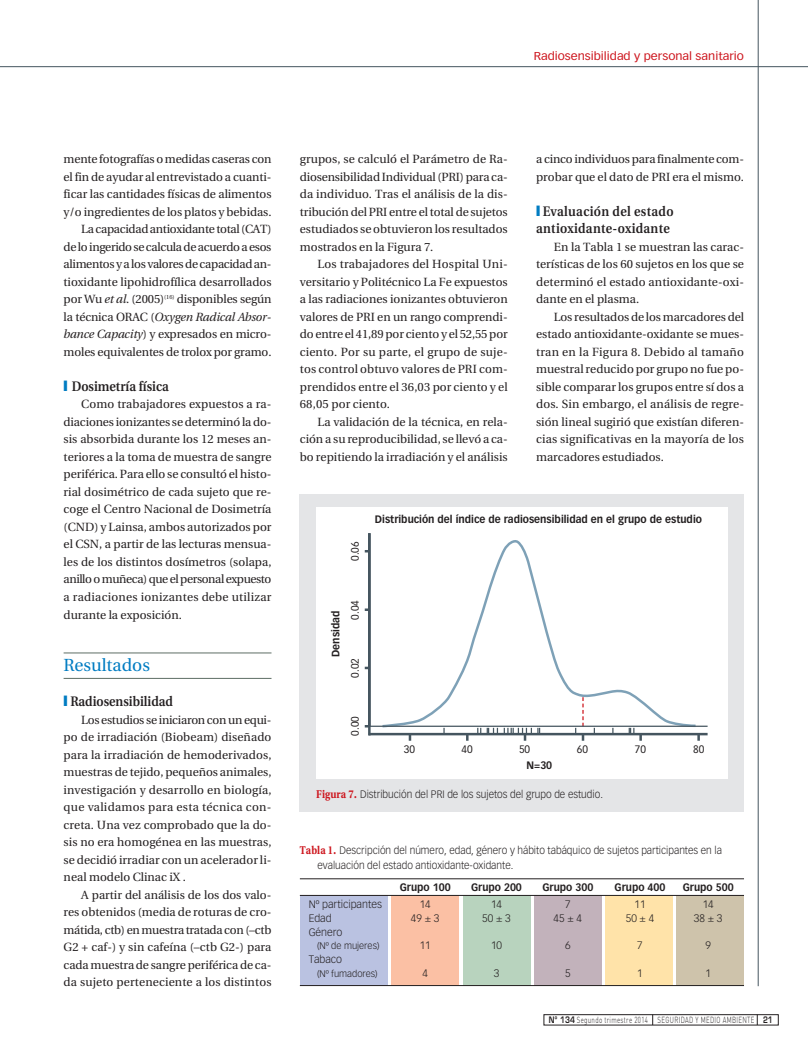
<style>
.page{position:relative;width:808px;height:1053px;background:#fff}
.page>*{position:absolute;margin:0;border:0;box-sizing:border-box;transform-origin:0 0}
.t1{font:17.5px "Utopia";color:#007cc2}
.t2{font:600 13.75px/17.5px "Utopia";letter-spacing:.025em;color:#231f20;scale:.9 1}
.t3{font:600 13.75px "Utopia";letter-spacing:.005em;color:#231f20;scale:.9 1}
.t4{font:11.88px/17.5px "Utopia";color:#231f20;text-align:justify}
.t5{font:11.25px "Vectora LT";color:#cd151d;scale:1.1 1}
.t6{font:300 10.62px/15px "Vectora LT";color:#231f20;scale:.95 1}
.t7{font:700 10.62px "Vectora LT";color:#231f20;scale:.95 1}
.t8{font:300 10.62px "Vectora LT";color:#231f20}
.t9{font:10.62px "Vectora LT";color:#231f20;scale:.95 1}
.t10{font:300 9.38px "Vectora LT";color:#231f20}
.t11{font:300 8.75px "DIN";letter-spacing:.05em;color:#231f20;scale:.7 1}
.s1{font-style:italic}
.s2{color:#007cc2}
.s3{font-family:"Utopia";font-weight:700;font-size:11.25px;color:#cd151d}
.s4{font-family:"Eurostile";font-weight:600}
</style>
<div class="page">
<hr style="left:64px;top:652px;width:207px;height:1px;background:#5d6e65">
<hr style="left:64px;top:678px;width:207px;height:1px;background:#5d6e65">
<div style="left:544px;top:1014px;width:234px;height:11px;border:1px solid #231f20"></div>
<hr style="left:758px;top:0;width:1px;height:986px;background:#45555f">
<hr style="left:0;top:66px;width:808px;height:1px;background:#45555f">
<div style="left:300px;top:494px;width:444px;height:317px;background:#e4e5e7"></div>
<div style="left:316px;top:507px;width:412px;height:272px;background:#fff"></div>
<div style="left:677px;top:895px;width:67px;height:90px;background:#cec3ab"></div>
<div style="left:605px;top:895px;width:68px;height:90px;background:#ffe3a9"></div>
<div style="left:391px;top:895px;width:67px;height:90px;background:#fbc0a4"></div>
<div style="left:300px;top:895px;width:87px;height:90px;background:#bac2e1"></div>
<div style="left:463px;top:895px;width:67px;height:90px;background:#b8d3be"></div>
<div style="left:534px;top:895px;width:68px;height:90px;background:#c2b2bb"></div>
<hr style="left:300px;top:895px;width:444px;height:1px;background:#231f20">
<hr style="left:300px;top:878px;width:444px;height:1px;background:#231f20">
<hr style="left:300px;top:985px;width:444px;height:1px;background:#231f20">
<hr style="left:368px;top:533px;width:3px;height:202px;background:#45555f">
<svg style="left:477px;top:728px;width:4px;height:4px"></svg>
<svg style="left:487px;top:728px;width:11px;height:4px"></svg>
<svg style="left:504px;top:728px;width:36px;height:12px"></svg>
<svg style="left:629px;top:728px;width:13px;height:12px"></svg>
<svg style="left:697px;top:735px;width:3px;height:5px"></svg>
<hr style="left:369px;top:732px;width:338px;height:3px;background:#45555f">
<svg style="left:380px;top:540px;width:318px;height:188px"></svg>
<hr style="left:369px;top:725px;width:338px;height:1px;background:#45555f">
<p class="t5" style="left:534px;top:52px;width:193px">Radiosensibilidad y personal sanitario</p>
<p class="t4" style="left:64px;top:151px;width:209px;text-align:right">mente fotografías o medidas caseras con el fin de ayudar al entrevistado a cuanti&shy;ficar las cantidades físicas de alimentos y/o ingredientes de los platos y bebidas.<br>La capacidad antioxidante total (CAT)<br>de lo ingerido se calcula de acuerdo a esos alimentos y a los valores de capacidad an&shy;tioxidante lipohidrofílica desarrollados por Wu <span class="s1">et al</span>. (2005)<sup>(16)</sup> disponibles según la técnica ORAC (<span class="s1">Oxygen Radical Absor&shy;bance Capacity</span>) y expresados en micro&shy;moles equivalentes de trolox por gramo.</p>
<p class="t3" style="left:64px;top:380px;width:118px"><span class="s2">❙</span> Dosimetría física</p>
<p class="t4" style="left:64px;top:396px;width:209px;text-indent:18px">Como trabajadores expuestos a ra&shy;diaciones ionizantes se determinó la do&shy;sis absorbida durante los 12 meses an&shy;teriores a la toma de muestra de sangre periférica. Para ello se consultó el histo&shy;rial dosimétrico de cada sujeto que re&shy;coge el Centro Nacional de Dosimetría (CND) y Lainsa, ambos autorizados por el CSN, a partir de las lecturas mensua&shy;les de los distintos dosímetros (solapa, anillo o muñeca) que el personal expuesto a radiaciones ionizantes debe utilizar durante la exposición.</p>
<h1 class="t1" style="left:64px;top:657px;width:88px">Resultados</h1>
<p class="t3" style="left:64px;top:695px;width:123px"><span class="s2">❙</span> Radiosensibilidad</p>
<p class="t4" style="left:64px;top:711px;width:209px;text-indent:18px">Los estudios se iniciaron con un equi&shy;po de irradiación (Biobeam) diseñado para la irradiación de hemoderivados, muestras de tejido, pequeños animales, investigación y desarrollo en biología, que validamos para esta técnica con&shy;creta. Una vez comprobado que la do&shy;sis no era homogénea en las muestras, se decidió irradiar con un acelerador li&shy;neal modelo Clinac iX .</p>
<p class="t4" style="left:64px;top:886px;width:209px;text-indent:18px">A partir del análisis de los dos valo&shy;res obtenidos (media de roturas de cro&shy;mátida, ctb) en muestra tratada con (–ctb G2 + caf-) y sin cafeína (–ctb G2-) para cada muestra de sangre periférica de ca&shy;da sujeto perteneciente a los distintos</p>
<p class="t4" style="left:300px;top:151px;width:209px">grupos, se calculó el Parámetro de Ra&shy;diosensibilidad Individual (PRI) para ca&shy;da individuo. Tras el análisis de la dis&shy;tribución del PRI entre el total de sujetos estudiados se obtuvieron los resultados mostrados en la Figura 7.</p>
<p class="t4" style="left:300px;top:256px;width:209px;text-indent:18px">Los trabajadores del Hospital Uni&shy;versitario y Politécnico La Fe expuestos a las radiaciones ionizantes obtuvieron valores de PRI en un rango comprendi&shy;do entre el 41,89 por ciento y el 52,55 por ciento. Por su parte, el grupo de suje&shy;tos control obtuvo valores de PRI com&shy;prendidos entre el 36,03 por ciento y el 68,05 por ciento.</p>
<p class="t4" style="left:300px;top:414px;width:209px;text-indent:18px">La validación de la técnica, en rela&shy;ción a su reproducibilidad, se llevó a ca&shy;bo repitiendo la irradiación y el análisis</p>
<p class="t4" style="left:536px;top:151px;width:209px">a cinco individuos para finalmente com&shy;probar que el dato de PRI era el mismo.</p>
<p class="t2" style="left:536px;top:203px;width:154px"><span class="s2">❙</span> Evaluación del estado antioxidante-oxidante</p>
<p class="t4" style="left:536px;top:239px;width:209px;text-indent:18px">En la Tabla 1 se muestran las carac&shy;terísticas de los 60 sujetos en los que se determinó el estado antioxidante-oxi&shy;dante en el plasma.</p>
<p class="t4" style="left:536px;top:309px;width:209px;text-indent:18px">Los resultados de los marcadores del estado antioxidante-oxidante se mues&shy;tran en la Figura 8. Debido al tamaño muestral reducido por grupo no fue po&shy;sible comparar los grupos entre sí dos a dos. Sin embargo, el análisis de regre&shy;sión lineal sugirió que existían diferen&shy;cias significativas en la mayoría de los marcadores estudiados.</p>
<p class="t9" style="left:350px;top:561px;width:22px;rotate:-90deg">0.06</p>
<p class="t7" style="left:331px;top:657px;width:50px;rotate:-90deg">Densidad</p>
<p class="t9" style="left:350px;top:619px;width:22px;rotate:-90deg">0.04</p>
<p class="t9" style="left:350px;top:677px;width:22px;rotate:-90deg">0.02</p>
<p class="t9" style="left:350px;top:735px;width:22px;rotate:-90deg">0.00</p>
<p class="t7" style="left:375px;top:515px;width:346px">Distribución del índice de radiosensibilidad en el grupo de estudio</p>
<p class="t9" style="left:404px;top:744px;width:13px">30</p>
<p class="t9" style="left:461px;top:744px;width:13px">40</p>
<p class="t9" style="left:519px;top:744px;width:13px">50</p>
<p class="t9" style="left:577px;top:744px;width:13px">60</p>
<p class="t9" style="left:635px;top:744px;width:13px">70</p>
<p class="t9" style="left:693px;top:744px;width:13px">80</p>
<p class="t7" style="left:527px;top:760px;width:29px">N=30</p>
<p class="t6" style="left:316px;top:787px;width:303px"><span class="s3">Figura 7.</span> Distribución del PRI de los sujetos del grupo de estudio.</p>
<p class="t6" style="left:318px;top:843px;width:427px;text-indent:-18px"><span class="s3">Tabla 1.</span> Descripción del número, edad, género y hábito tabáquico de sujetos participantes en la evaluación del estado antioxidante-oxidante.</p>
<p class="t7" style="left:400px;top:882px;width:55px">Grupo 100</p>
<p class="t7" style="left:471px;top:882px;width:55px">Grupo 200</p>
<p class="t7" style="left:542px;top:882px;width:55px">Grupo 300</p>
<p class="t7" style="left:615px;top:882px;width:55px">Grupo 400</p>
<p class="t7" style="left:683px;top:882px;width:55px">Grupo 500</p>
<p class="t8" style="left:309px;top:899px;width:75px">Nº participantes</p>
<p class="t8" style="left:420px;top:899px;width:13px">14</p>
<p class="t8" style="left:491px;top:899px;width:13px">14</p>
<p class="t8" style="left:565px;top:899px;width:7px">7</p>
<p class="t8" style="left:634px;top:899px;width:13px">11</p>
<p class="t8" style="left:703px;top:899px;width:13px">14</p>
<p class="t8" style="left:309px;top:913px;width:25px">Edad</p>
<p class="t8" style="left:411px;top:913px;width:30px">49 ± 3</p>
<p class="t8" style="left:482px;top:913px;width:30px">50 ± 3</p>
<p class="t8" style="left:554px;top:913px;width:30px">45 ± 4</p>
<p class="t8" style="left:626px;top:913px;width:30px">50 ± 4</p>
<p class="t8" style="left:694px;top:913px;width:30px">38 ± 3</p>
<p class="t8" style="left:309px;top:927px;width:35px">Género</p>
<p class="t10" style="left:317px;top:941px;width:64px">(Nº de mujeres)</p>
<p class="t8" style="left:420px;top:940px;width:13px">11</p>
<p class="t8" style="left:491px;top:940px;width:13px">10</p>
<p class="t8" style="left:565px;top:940px;width:7px">6</p>
<p class="t8" style="left:637px;top:940px;width:7px">7</p>
<p class="t8" style="left:705px;top:940px;width:7px">9</p>
<p class="t8" style="left:309px;top:954px;width:35px">Tabaco</p>
<p class="t10" style="left:317px;top:969px;width:62px">(Nº fumadores)</p>
<p class="t8" style="left:422px;top:968px;width:7px">4</p>
<p class="t8" style="left:494px;top:968px;width:7px">3</p>
<p class="t8" style="left:565px;top:968px;width:7px">5</p>
<p class="t8" style="left:637px;top:968px;width:7px">1</p>
<p class="t8" style="left:705px;top:968px;width:7px">1</p>
<p class="t11" style="left:549px;top:1016px;width:322px"><span class="s4">Nº 134</span> Segundo trimestre 2014 SEGURIDAD Y MEDIO AMBIENTE <span class="s4">21</span></p>
</div>
